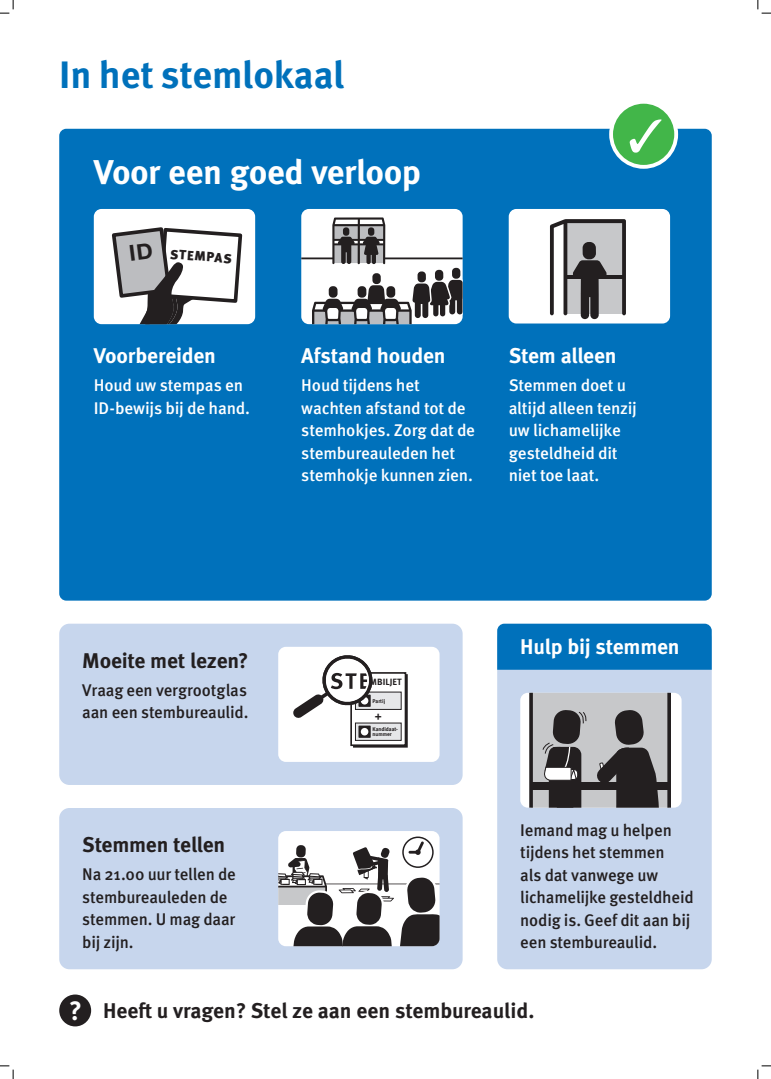
<style>
.page{position:relative;width:771px;height:1079px;background:#fff}
.page>*{position:absolute;margin:0;border:0;box-sizing:border-box;transform-origin:0 0}
.H1_Titel{font:700 38.12px "Meta Pro";letter-spacing:-.005em;color:#0071bb}
.H2_wit{font:700 34.38px "Meta Pro";letter-spacing:-.015em;color:#fff}
.t1{font:700 26.75px "Meta Pro";color:#fff}
.H3_WIT{font:700 21.25px "Meta Pro";letter-spacing:-.01em;color:#fff}
.Vragen{font:700 21.25px "Meta Pro";color:#231f20}
.H3_ZWART{font:700 21.25px "Meta Pro";letter-spacing:-.015em;color:#231f20}
.P_ZWART{font:500 16.88px/22.5px "Meta Pro";letter-spacing:-.01em;color:#231f20}
.P_WIT{font:500 16.88px/22.5px "Meta Pro";letter-spacing:-.01em;color:#fff}
.t2{font:900 13.38px "Meta Pro";color:#231f20}
.t3{font:700 10.88px "Meta Pro";color:#231f20}
.t4{font:700 9.06px "Meta Pro";color:#231f20}
.t5{font:700 5.44px/4.8px "Meta Pro";letter-spacing:-.01em;color:#231f20}
</style>
<div class="page">
<div style="left:59px;top:129px;width:652px;height:471px;background:#0071bb;border-radius:7px"></div>
<div style="left:611px;top:102px;width:65px;height:65px;background:#42b649;border-radius:50%"></div>
<div style="left:609px;top:100px;width:69px;height:69px;border:4px solid #fff;border-radius:50%"></div>
<svg style="left:629px;top:119px;width:32px;height:34px"></svg>
<div style="left:497px;top:628px;width:214px;height:341px;background:#c7d6ed;border-radius:10px"></div>
<div style="left:497px;top:623px;width:214px;height:47px;background:#0071bb"></div>
<div style="left:520px;top:693px;width:161px;height:114px;background:#fff;border-radius:8px"></div>
<hr style="left:529px;top:693px;width:3px;height:114px;background:#231f20">
<hr style="left:667px;top:693px;width:3px;height:114px;background:#231f20">
<svg style="left:532px;top:693px;width:136px;height:114px;background:#828182"></svg>
<div style="left:59px;top:623px;width:403px;height:162px;background:#c7d6ed;border-radius:10px"></div>
<div style="left:278px;top:647px;width:161px;height:115px;background:#fff;border-radius:8px"></div>
<svg style="left:293px;top:655px;width:114px;height:92px"></svg>
<div style="left:59px;top:808px;width:403px;height:161px;background:#c7d6ed;border-radius:10px"></div>
<div style="left:278px;top:831px;width:161px;height:115px;background:#fff;border-radius:8px"></div>
<svg style="left:402px;top:836px;width:31px;height:32px"></svg>
<svg style="left:403px;top:838px;width:29px;height:28px"></svg>
<svg style="left:278px;top:841px;width:161px;height:105px"></svg>
<div style="left:59px;top:994px;width:32px;height:32px;background:#231f20;border-radius:50%"></div>
<div style="left:94px;top:209px;width:161px;height:115px;background:#fff;border-radius:8px"></div>
<svg style="left:301px;top:209px;width:161px;height:115px;background:#bfbfc0"></svg>
<div style="left:508px;top:209px;width:162px;height:114px;background:#fff;border-radius:8px"></div>
<svg style="left:550px;top:219px;width:75px;height:100px"></svg>
<div style="left:582px;top:242px;width:13px;height:17px;background:#231f20;border-radius:6px"></div>
<svg style="left:0;top:0;width:14px;height:14px"></svg>
<svg style="left:0;top:1065px;width:14px;height:14px"></svg>
<svg style="left:757px;top:0;width:13px;height:14px"></svg>
<svg style="left:757px;top:1065px;width:13px;height:14px"></svg>
<svg style="left:112px;top:227px;width:131px;height:97px"></svg>
<h1 class="H1_Titel" style="left:59px;top:45px;width:286px">In het stemlokaal</h1>
<h2 class="H2_wit" style="left:94px;top:145px;width:329px">Voor een goed verloop</h2>
<p class="t2" style="left:171px;top:243px;width:63px;rotate:4deg">STEMPAS</p>
<h3 class="H3_WIT" style="left:94px;top:339px;width:124px">Voorbereiden</h3>
<p class="P_WIT" style="left:94px;top:373px;width:158px">Houd uw stempas en<br>ID-bewijs bij de hand.</p>
<h3 class="H3_WIT" style="left:301px;top:339px;width:146px">Afstand houden</h3>
<p class="P_WIT" style="left:301px;top:373px;width:175px">Houd tijdens het wachten afstand tot de stemhokjes. Zorg dat de stembureauleden het stemhokje kunnen zien.</p>
<h3 class="H3_WIT" style="left:508px;top:339px;width:109px">Stem alleen</h3>
<p class="P_WIT" style="left:508px;top:373px;width:130px">Stemmen doet u altijd alleen tenzij uw lichamelijke gesteldheid dit niet toe laat.</p>
<h3 class="H3_ZWART" style="left:82px;top:644px;width:168px">Moeite met lezen?</h3>
<p class="P_ZWART" style="left:82px;top:677px;width:168px">Vraag een vergrootglas aan een stembureaulid.</p>
<h3 class="H3_ZWART" style="left:82px;top:828px;width:145px">Stemmen tellen</h3>
<p class="P_ZWART" style="left:82px;top:862px;width:155px">Na 21.00 uur tellen de stembureauleden de stemmen. U mag daar bij zijn.</p>
<p class="t4" style="left:355px;top:674px;width:48px">STEMBILJET</p>
<p class="t3" style="left:375px;top:707px;width:8px">+</p>
<p class="t5" style="left:372px;top:698px;width:14px">Partij</p>
<p class="t5" style="left:372px;top:726px;width:27px">Kandidaat&shy;nummer</p>
<h3 class="H3_WIT" style="left:520px;top:630px;width:161px">Hulp bij stemmen</h3>
<p class="P_ZWART" style="left:520px;top:817px;width:175px">Iemand mag u helpen tijdens het stemmen<br>als dat vanwege uw lichamelijke gesteldheid nodig is. Geef dit aan bij een stembureaulid.</p>
<h3 class="t1" style="left:69px;top:989px;width:14px">?</h3>
<p class="Vragen" style="left:103px;top:994px;width:433px">Heeft u vragen? Stel ze aan een stembureaulid.</p>
</div>
